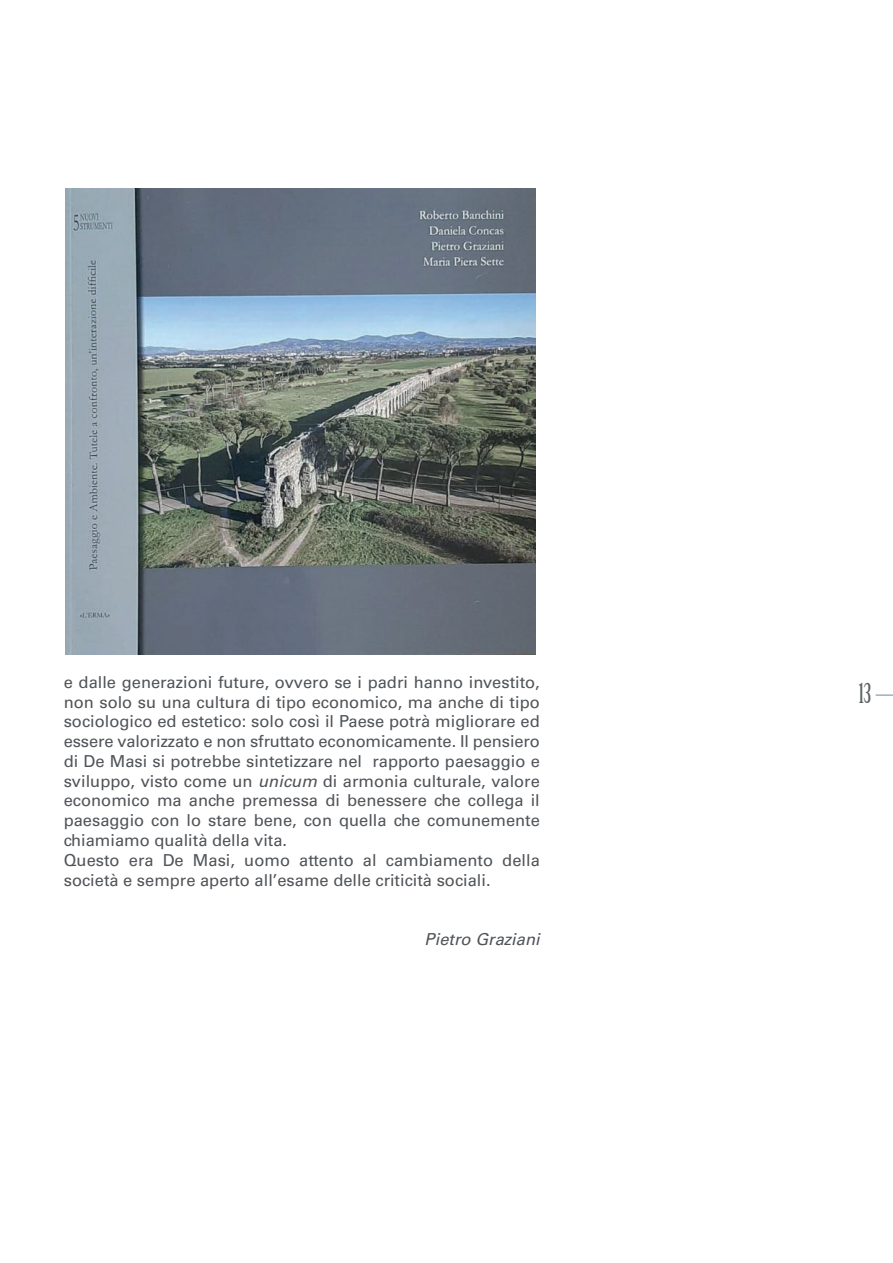
<style>
.page{position:relative;width:893px;height:1263px;background:#fff}
.page>*{position:absolute;margin:0;border:0;box-sizing:border-box;transform-origin:0 0}
.t1{font:27px "Birch Std";color:#5f6263}
.t2{font:16.5px/19.8px "Univers";color:#505458}
.t3{font:italic 16.5px "Univers";letter-spacing:.005em;color:#505458}
.s1{font-style:italic}
</style>
<div class="page">
<svg style="left:876px;top:694px;width:17px;height:2px"></svg>
<img style="left:66px;top:188px;width:469px;height:466px">
<p class="t2" style="left:64px;top:673px;width:478px">e dalle generazioni future, ovvero se i padri hanno investito, non solo su una cultura di tipo economico, ma anche di tipo sociologico ed estetico: solo così il Paese potrà migliorare ed essere valorizzato e non sfruttato economicamente. Il pensiero di De Masi si potrebbe sintetizzare nel rapporto paesaggio e sviluppo, visto come un <span class="s1">unicum</span> di armonia culturale, valore economico ma anche premessa di benessere che collega il paesaggio con lo stare bene, con quella che comunemente chiamiamo qualità della vita.<br>Questo era De Masi, uomo attento al cambiamento della società e sempre aperto all’esame delle criticità sociali.</p>
<p class="t3" style="left:425px;top:933px;width:117px">Pietro Graziani</p>
<h1 class="t1" style="left:859px;top:681px;width:14px">13</h1>
</div>
